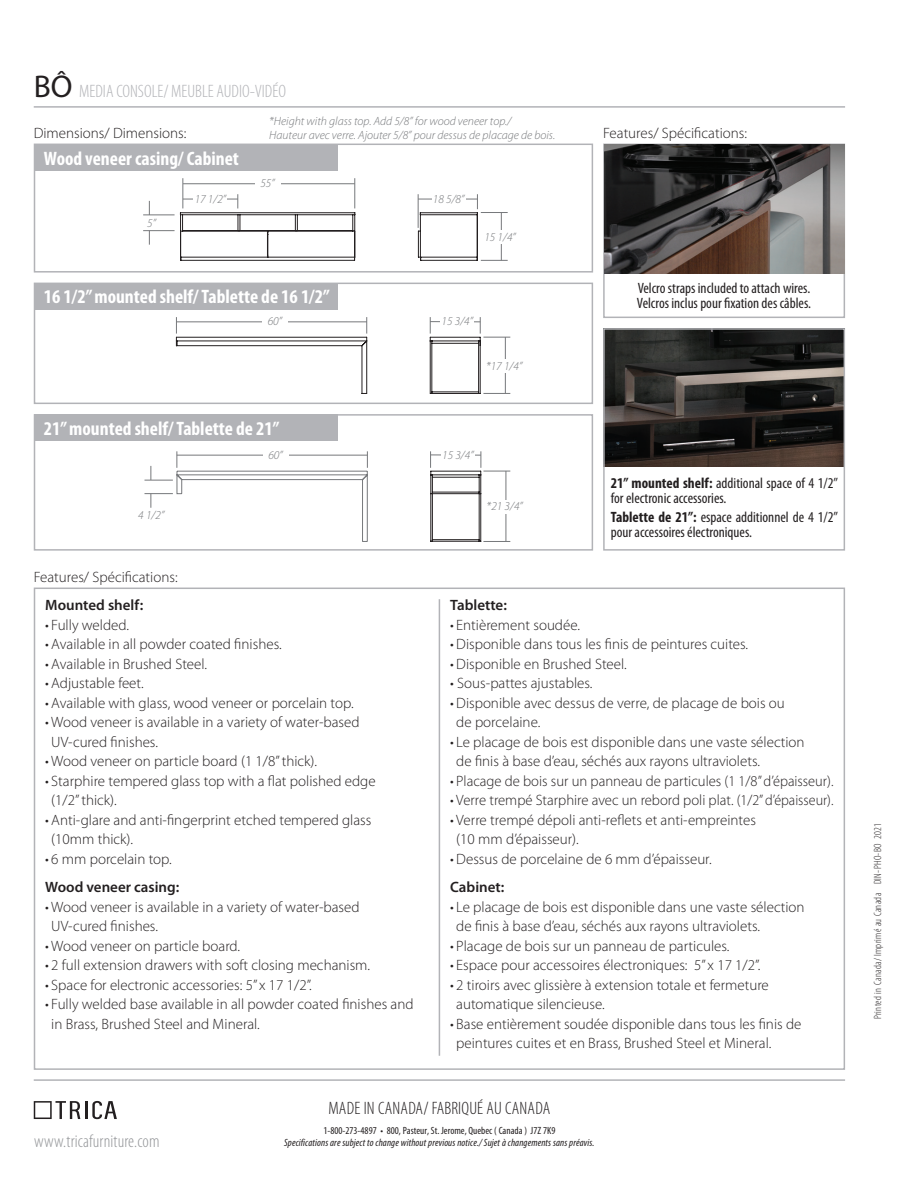
<style>
.page{position:relative;width:918px;height:1188px;background:#fff}
.page>*{position:absolute;margin:0;border:0;box-sizing:border-box;transform-origin:0 0}
.t1{font:700 condensed 19.5px "Myriad Pro";color:#fff}
.t2{font:300 condensed 18px "Myriad Pro";color:#b2b3b7}
.t3{font:300 condensed 18px "Myriad Pro";letter-spacing:.01em;color:#231f20}
.t4{font:300 condensed 18px "Myriad Pro";letter-spacing:.01em;color:#939598}
.t5{font:300 15px/19.5px "Myriad Pro";color:#231f20}
.t6{font:condensed 15px/15px "Myriad Pro";color:#231f20}
.t7{font:600 15px "Myriad Pro";color:#231f20}
.t8{font:italic 300 12px "Myriad Pro";color:#76787b}
.t9{font:italic condensed 10.5px "Myriad Pro";letter-spacing:.01em;color:#231f20}
.t10{font:condensed 10.5px "Myriad Pro";color:#231f20}
.t11{font:300 condensed 10.5px "Myriad Pro";letter-spacing:.03em;color:#231f20}
.s1{font-weight:400;font-stretch:normal;font-size:31.5px;color:#231f20}
.s2{font-weight:700}
</style>
<div class="page">
<svg style="left:34px;top:1101px;width:83px;height:18px"></svg>
<hr style="left:34px;top:1079px;width:811px;height:2px;background:#b2b3b7">
<hr style="left:34px;top:106px;width:811px;height:2px;background:#b2b3b7">
<div style="left:34px;top:144px;width:559px;height:129px;border:2px solid #b2b3b7"></div>
<div style="left:34px;top:283px;width:559px;height:121px;border:2px solid #b2b3b7"></div>
<div style="left:34px;top:414px;width:559px;height:137px;border:2px solid #b2b3b7"></div>
<hr style="left:439px;top:599px;width:1px;height:457px;background:#b2b3b7">
<div style="left:34px;top:144px;width:304px;height:27px;background:#b2b3b7"></div>
<div style="left:34px;top:283px;width:304px;height:27px;background:#b2b3b7"></div>
<div style="left:34px;top:414px;width:304px;height:27px;background:#b2b3b7"></div>
<div style="left:603px;top:144px;width:242px;height:174px;border:2px solid #b2b3b7"></div>
<img style="left:606px;top:331px;width:236px;height:136px">
<div style="left:603px;top:328px;width:242px;height:223px;border:2px solid #b2b3b7"></div>
<img style="left:604px;top:144px;width:240px;height:129px">
<hr style="left:432px;top:539px;width:47px;height:1px;background:#231f20">
<hr style="left:432px;top:541px;width:47px;height:1px;background:#231f20">
<hr style="left:481px;top:494px;width:1px;height:47px;background:#231f20">
<hr style="left:479px;top:494px;width:1px;height:46px;background:#231f20">
<hr style="left:431px;top:494px;width:1px;height:47px;background:#231f20">
<hr style="left:432px;top:494px;width:1px;height:46px;background:#231f20">
<hr style="left:506px;top:471px;width:1px;height:71px;background:#76787b">
<div style="left:485px;top:500px;width:40px;height:13px;background:#fff"></div>
<hr style="left:183px;top:183px;width:172px;height:1px;background:#76787b">
<div style="left:255px;top:177px;width:25px;height:13px;background:#fff"></div>
<hr style="left:183px;top:178px;width:1px;height:30px;background:#76787b">
<svg style="left:149px;top:231px;width:1px;height:14px"></svg>
<hr style="left:143px;top:215px;width:32px;height:1px;background:#76787b">
<hr style="left:143px;top:230px;width:32px;height:1px;background:#76787b">
<svg style="left:180px;top:194px;width:175px;height:67px"></svg>
<svg style="left:176px;top:317px;width:191px;height:77px"></svg>
<svg style="left:145px;top:451px;width:223px;height:91px"></svg>
<svg style="left:149px;top:201px;width:1px;height:14px"></svg>
<hr style="left:355px;top:178px;width:1px;height:30px;background:#76787b">
<svg style="left:430px;top:451px;width:80px;height:43px"></svg>
<svg style="left:479px;top:540px;width:31px;height:2px"></svg>
<svg style="left:430px;top:317px;width:80px;height:77px"></svg>
<svg style="left:418px;top:194px;width:90px;height:67px"></svg>
<p class="t2" style="left:34px;top:80px;width:254px"><span class="s1">BÔ</span> MEDIA CONSOLE/ MEUBLE AUDIO-VIDÉO</p>
<p class="t5" style="left:34px;top:124px;width:154px">Dimensions/ Dimensions:</p>
<p class="t5" style="left:603px;top:124px;width:145px">Features/ Spécifications:</p>
<p class="t8" style="left:269px;top:114px;width:244px">*Height with glass top. Add 5/8” for wood veneer top./</p>
<p class="t8" style="left:269px;top:128px;width:287px">Hauteur avec verre. Ajouter 5/8” pour dessus de placage de bois.</p>
<p class="t1" style="left:44px;top:146px;width:197px">Wood veneer casing/ Cabinet</p>
<p class="t8" style="left:260px;top:176px;width:16px">55”</p>
<p class="t8" style="left:147px;top:215px;width:10px">5”</p>
<p class="t8" style="left:195px;top:191px;width:33px">17 1/2”</p>
<p class="t8" style="left:433px;top:191px;width:33px">18 5/8”</p>
<p class="t8" style="left:484px;top:230px;width:33px">15 1/4”</p>
<p class="t1" style="left:44px;top:285px;width:287px">16 1/2” mounted shelf/ Tablette de 16 1/2”</p>
<p class="t8" style="left:268px;top:314px;width:16px">60”</p>
<p class="t8" style="left:442px;top:314px;width:33px">15 3/4”</p>
<p class="t8" style="left:486px;top:358px;width:38px">*17 1/4”</p>
<p class="t1" style="left:44px;top:416px;width:237px">21” mounted shelf/ Tablette de 21”</p>
<p class="t8" style="left:268px;top:447px;width:16px">60”</p>
<p class="t8" style="left:442px;top:447px;width:33px">15 3/4”</p>
<p class="t8" style="left:138px;top:508px;width:28px">4 1/2”</p>
<p class="t8" style="left:487px;top:499px;width:38px">*21 3/4”</p>
<p class="t5" style="left:34px;top:568px;width:145px">Features/ Spécifications:</p>
<p class="t6" style="left:638px;top:280px;width:174px">Velcro straps included to attach wires.</p>
<p class="t6" style="left:637px;top:295px;width:176px">Velcros inclus pour fixation des câbles.</p>
<p class="t6" style="left:611px;top:475px;width:229px"><span class="s2">21” mounted shelf:</span> additional space of 4 1/2” for electronic accessories.</p>
<p class="t6" style="left:611px;top:510px;width:229px"><span class="s2">Tablette de 21”:</span> espace additionnel de 4 1/2” pour accessoires électroniques.</p>
<p class="t7" style="left:45px;top:596px;width:99px">Mounted shelf:</p>
<p class="t5" style="left:45px;top:615px;width:85px">• Fully welded.</p>
<p class="t5" style="left:45px;top:635px;width:238px">• Available in all powder coated finishes.</p>
<p class="t5" style="left:45px;top:654px;width:163px">• Available in Brushed Steel.</p>
<p class="t5" style="left:45px;top:674px;width:100px">• Adjustable feet.</p>
<p class="t5" style="left:45px;top:693px;width:310px">• Available with glass, wood veneer or porcelain top.</p>
<p class="t5" style="left:45px;top:713px;width:316px">• Wood veneer is available in a variety of water-based</p>
<p class="t5" style="left:51px;top:732px;width:108px">UV-cured finishes.</p>
<p class="t5" style="left:45px;top:752px;width:273px">• Wood veneer on particle board (1 1/8” thick).</p>
<p class="t5" style="left:45px;top:771px;width:332px">• Starphire tempered glass top with a flat polished edge</p>
<p class="t5" style="left:51px;top:791px;width:67px">(1/2” thick).</p>
<p class="t5" style="left:45px;top:810px;width:328px">• Anti-glare and anti-fingerprint etched tempered glass</p>
<p class="t5" style="left:51px;top:830px;width:83px">(10mm thick).</p>
<p class="t5" style="left:45px;top:849px;width:128px">• 6 mm porcelain top.</p>
<p class="t7" style="left:45px;top:878px;width:136px">Wood veneer casing:</p>
<p class="t5" style="left:45px;top:897px;width:316px">• Wood veneer is available in a variety of water-based</p>
<p class="t5" style="left:51px;top:917px;width:108px">UV-cured finishes.</p>
<p class="t5" style="left:45px;top:936px;width:196px">• Wood veneer on particle board.</p>
<p class="t5" style="left:45px;top:956px;width:326px">• 2 full extension drawers with soft closing mechanism.</p>
<p class="t5" style="left:45px;top:975px;width:268px">• Space for electronic accessories: 5” x 17 1/2”.</p>
<p class="t5" style="left:45px;top:995px;width:370px">• Fully welded base available in all powder coated finishes and</p>
<p class="t5" style="left:51px;top:1014px;width:210px">in Brass, Brushed Steel and Mineral.</p>
<p class="t7" style="left:450px;top:596px;width:58px">Tablette:</p>
<p class="t5" style="left:450px;top:615px;width:131px">• Entièrement soudée.</p>
<p class="t5" style="left:450px;top:635px;width:299px">•Disponible dans tous les finis de peintures cuites.</p>
<p class="t5" style="left:450px;top:654px;width:178px">•Disponible en Brushed Steel.</p>
<p class="t5" style="left:450px;top:674px;width:144px">• Sous-pattes ajustables.</p>
<p class="t5" style="left:450px;top:693px;width:336px">•Disponible avec dessus de verre, de placage de bois ou</p>
<p class="t5" style="left:456px;top:713px;width:86px">de porcelaine.</p>
<p class="t5" style="left:450px;top:732px;width:356px">• Le placage de bois est disponible dans une vaste sélection</p>
<p class="t5" style="left:456px;top:752px;width:305px">de finis à base d’eau, séchés aux rayons ultraviolets.</p>
<p class="t5" style="left:450px;top:771px;width:385px">• Placage de bois sur un panneau de particules (1 1/8” d’épaisseur).</p>
<p class="t5" style="left:450px;top:791px;width:385px">• Verre trempé Starphire avec un rebord poli plat. (1/2” d’épaisseur).</p>
<p class="t5" style="left:450px;top:810px;width:307px">• Verre trempé dépoli anti-reflets et anti-empreintes</p>
<p class="t5" style="left:456px;top:830px;width:124px">(10 mm d’épaisseur).</p>
<p class="t5" style="left:450px;top:849px;width:263px">•Dessus de porcelaine de 6 mm d’épaisseur.</p>
<p class="t7" style="left:450px;top:878px;width:56px">Cabinet:</p>
<p class="t5" style="left:450px;top:897px;width:356px">• Le placage de bois est disponible dans une vaste sélection</p>
<p class="t5" style="left:456px;top:917px;width:305px">de finis à base d’eau, séchés aux rayons ultraviolets.</p>
<p class="t5" style="left:450px;top:936px;width:281px">• Placage de bois sur un panneau de particules.</p>
<p class="t5" style="left:450px;top:956px;width:312px">• Espace pour accessoires électroniques: 5” x 17 1/2”.</p>
<p class="t5" style="left:450px;top:975px;width:320px">• 2 tiroirs avec glissière à extension totale et fermeture</p>
<p class="t5" style="left:456px;top:995px;width:150px">automatique silencieuse.</p>
<p class="t5" style="left:456px;top:1014px;width:347px;text-indent:-6px">• Base entièrement soudée disponible dans tous les finis de peintures cuites et en Brass, Brushed Steel et Mineral.</p>
<p class="t4" style="left:34px;top:1130px;width:127px">www.tricafurniture.com</p>
<p class="t3" style="left:329px;top:1098px;width:223px">MADE IN CANADA/ FABRIQUÉ AU CANADA</p>
<p class="t10" style="left:324px;top:1124px;width:233px">1-800-273-4897 • 800, Pasteur, St. Jerome, Quebec ( Canada ) J7Z 7K9</p>
<p class="t9" style="left:284px;top:1137px;width:312px">Specifications are subject to change without previous notice./ Sujet à changements sans préavis.</p>
<p class="t11" style="left:871px;top:1019px;width:198px;rotate:-90deg">Printed in Canada/ Imprimé au Canada DIN-PHO-BO 2021</p>
</div>
